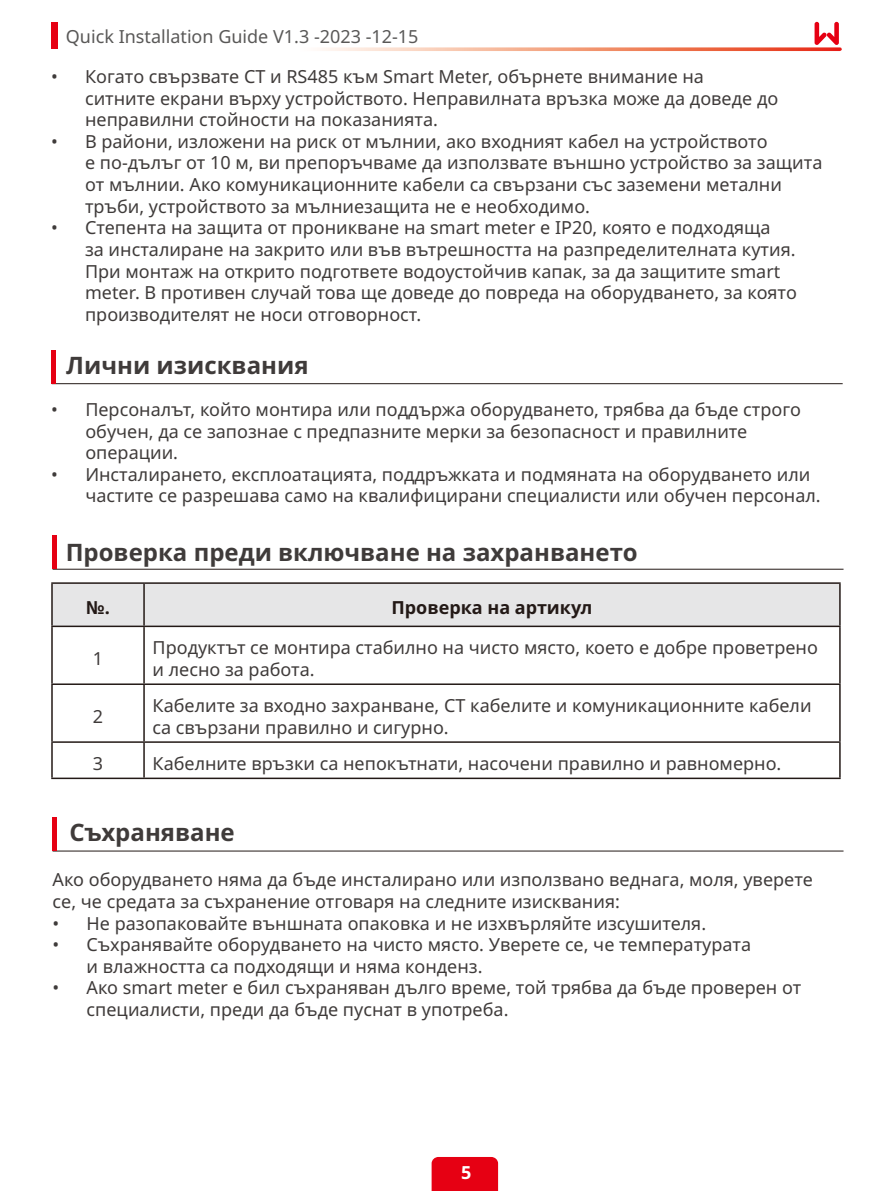
<style>
.page{position:relative;width:893px;height:1191px;background:#fff}
.page>*{position:absolute;margin:0;border:0;box-sizing:border-box;transform-origin:0 0}
.t1{font:700 24px "Noto Sans";color:#3f3b3a}
.t2{font:18px/21.6px "Noto Sans";color:#3f3b3a}
.t3{font:18px "Noto Sans";color:#595857}
.t4{font:700 18px "Noto Sans";color:#231916}
.t5{font:700 18px "Noto Sans";color:#fff}
</style>
<div class="page">
<div style="left:432px;top:1157px;width:66px;height:34px;background:#e60013"></div>
<svg style="left:322px;top:47px;width:518px;height:4px;background:#f3a088"></svg>
<svg style="left:814px;top:22px;width:25px;height:23px"></svg>
<div style="left:52px;top:22px;width:6px;height:27px;background:#e60013"></div>
<hr style="left:53px;top:850px;width:790px;height:1px;background:#231916">
<hr style="left:53px;top:817px;width:4px;height:34px;background:#e60013">
<hr style="left:53px;top:568px;width:790px;height:2px;background:#231916">
<hr style="left:53px;top:535px;width:4px;height:34px;background:#e60013">
<div style="left:53px;top:584px;width:786px;height:41px;background:#e6e6e7"></div>
<hr style="left:51px;top:582px;width:93px;height:2px;background:#231916">
<hr style="left:51px;top:584px;width:2px;height:41px;background:#231916">
<hr style="left:144px;top:582px;width:697px;height:2px;background:#231916">
<hr style="left:839px;top:584px;width:2px;height:41px;background:#231916">
<hr style="left:51px;top:627px;width:2px;height:56px;background:#231916">
<hr style="left:143px;top:627px;width:2px;height:56px;background:#231916">
<hr style="left:839px;top:627px;width:2px;height:56px;background:#231916">
<hr style="left:51px;top:683px;width:93px;height:2px;background:#231916">
<hr style="left:51px;top:685px;width:2px;height:56px;background:#231916">
<hr style="left:144px;top:683px;width:697px;height:2px;background:#231916">
<hr style="left:143px;top:685px;width:2px;height:56px;background:#231916">
<hr style="left:839px;top:685px;width:2px;height:56px;background:#231916">
<hr style="left:51px;top:741px;width:93px;height:2px;background:#231916">
<hr style="left:51px;top:743px;width:2px;height:34px;background:#231916">
<hr style="left:144px;top:741px;width:697px;height:2px;background:#231916">
<hr style="left:143px;top:743px;width:2px;height:34px;background:#231916">
<hr style="left:839px;top:743px;width:2px;height:34px;background:#231916">
<hr style="left:51px;top:777px;width:93px;height:2px;background:#231916">
<hr style="left:144px;top:777px;width:697px;height:2px;background:#231916">
<hr style="left:143px;top:584px;width:2px;height:41px;background:#231916">
<hr style="left:51px;top:625px;width:93px;height:2px;background:#231916">
<hr style="left:144px;top:625px;width:697px;height:2px;background:#231916">
<hr style="left:52px;top:383px;width:791px;height:1px;background:#231916">
<hr style="left:52px;top:350px;width:4px;height:34px;background:#e60013">
<p class="t3" style="left:66px;top:23px;width:354px">Quick Installation Guide V1.3 -2023 -12-15</p>
<p class="t2" style="left:85px;top:66px;width:695px;text-indent:-34px">• Когато свързвате CT и RS485 към Smart Meter, обърнете внимание на ситните екрани върху устройството. Неправилната връзка може да доведе до неправилни стойности на показанията.</p>
<p class="t2" style="left:85px;top:131px;width:739px;text-indent:-34px">• В райони, изложени на риск от мълнии, ако входният кабел на устройството<br>е по-дълъг от 10 м, ви препоръчваме да използвате външно устройство за защита от мълнии. Ако комуникационните кабели са свързани със заземени метални тръби, устройството за мълниезащита не е необходимо.</p>
<p class="t2" style="left:85px;top:217px;width:713px;text-indent:-34px">• Степента на защита от проникване на smart meter е IP20, която е подходяща<br>за инсталиране на закрито или във вътрешността на разпределителната кутия.<br>При монтаж на открито подгответе водоустойчив капак, за да защитите smart meter. В противен случай това ще доведе до повреда на оборудването, за която производителят не носи отговорност.</p>
<h1 class="t1" style="left:66px;top:348px;width:244px">Лични изисквания</h1>
<p class="t2" style="left:85px;top:399px;width:717px;text-indent:-34px">• Персоналът, който монтира или поддържа оборудването, трябва да бъде строго обучен, да се запознае с предпазните мерки за безопасност и правилните операции.</p>
<p class="t2" style="left:85px;top:464px;width:737px;text-indent:-34px">• Инсталирането, експлоатацията, поддръжката и подмяната на оборудването или частите се разрешава само на квалифицирани специалисти или обучен персонал.</p>
<h1 class="t1" style="left:66px;top:535px;width:573px">Проверка преди включване на захранването</h1>
<p class="t4" style="left:86px;top:595px;width:25px">№.</p>
<p class="t4" style="left:391px;top:595px;width:203px">Проверка на артикул</p>
<p class="t2" style="left:93px;top:648px;width:12px">1</p>
<p class="t2" style="left:153px;top:637px;width:667px">Продуктът се монтира стабилно на чисто място, което е добре проветрено и лесно за работа.</p>
<p class="t2" style="left:93px;top:706px;width:12px">2</p>
<p class="t2" style="left:153px;top:695px;width:661px">Кабелите за входно захранване, CT кабелите и комуникационните кабели са свързани правилно и сигурно.</p>
<p class="t2" style="left:93px;top:753px;width:12px">3</p>
<p class="t2" style="left:153px;top:753px;width:630px">Кабелните връзки са непокътнати, насочени правилно и равномерно.</p>
<h1 class="t1" style="left:70px;top:815px;width:167px">Съхраняване</h1>
<p class="t2" style="left:53px;top:869px;width:762px">Ако оборудването няма да бъде инсталирано или използвано веднага, моля, уверете се, че средата за съхранение отговаря на следните изисквания:</p>
<p class="t2" style="left:53px;top:912px;width:655px">• Не разопаковайте външната опаковка и не изхвърляйте изсушителя.</p>
<p class="t2" style="left:87px;top:934px;width:666px;text-indent:-34px">• Съхранявайте оборудването на чисто място. Уверете се, че температурата и влажността са подходящи и няма конденз.</p>
<p class="t2" style="left:87px;top:977px;width:716px;text-indent:-34px">• Ако smart meter е бил съхраняван дълго време, той трябва да бъде проверен от специалисти, преди да бъде пуснат в употреба.</p>
<p class="t5" style="left:461px;top:1159px;width:12px">5</p>
</div>
